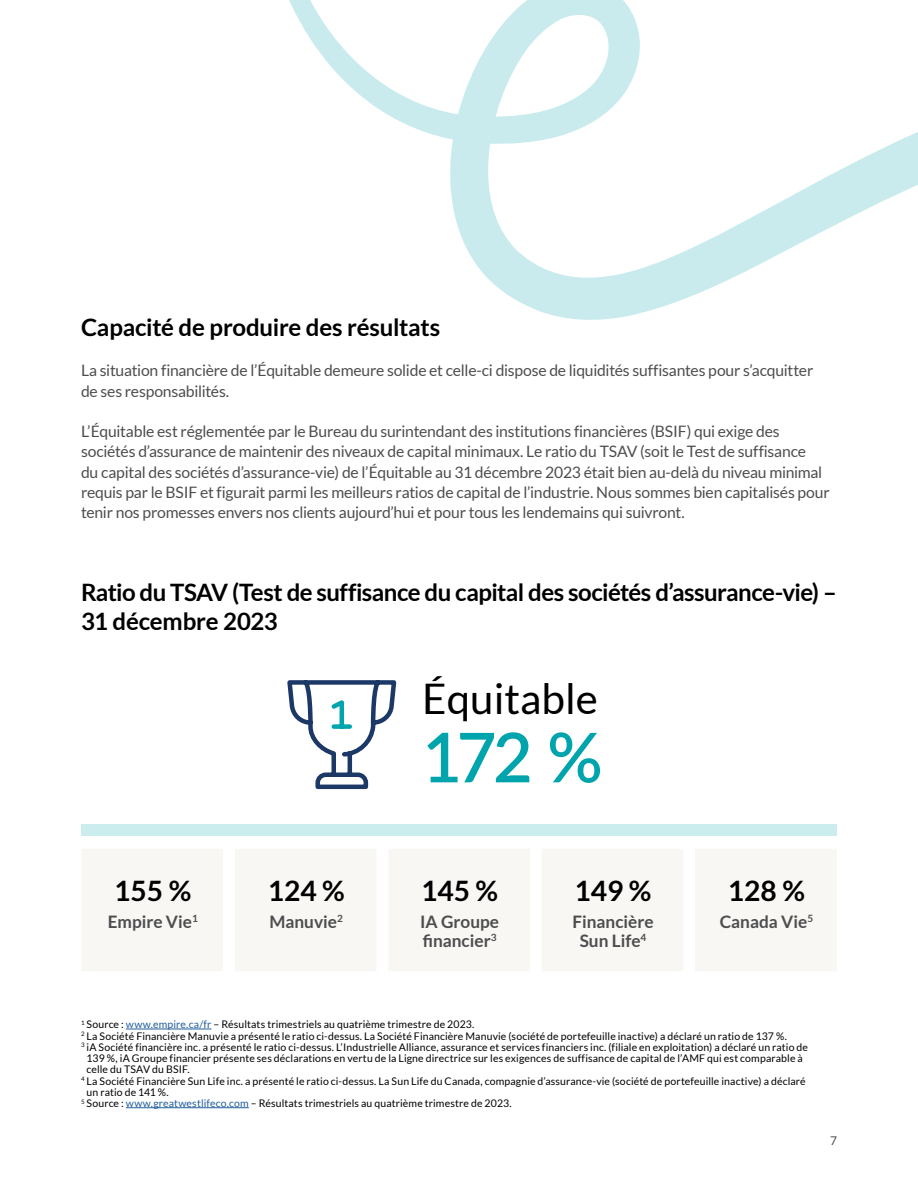
<style>
.page{position:relative;width:918px;height:1188px;background:#fff}
.page>*{position:absolute;margin:0;border:0;box-sizing:border-box;transform-origin:0 0}
.t1{font:600 68.7px "Lato";color:#00a4ac}
.t2{font:42.15px "Lato";color:#000}
.t3{font:700 28.2px "Lato";color:#000}
.t4{font:700 24px/28.8px "Lato";letter-spacing:-.02em;color:#000}
.t5{font:700 17.25px/19.5px "Lato";color:#4d4d4f}
.t6{font:15.75px/20.2px "Lato";letter-spacing:-.015em;color:#4d4d4f}
.t7{font:12px "Lato";color:#4d4d4f}
.t8{font:10.5px "Lato";letter-spacing:.01em;color:#000}
.s1{color:#215e9e}
</style>
<div class="page">
<div style="left:73px;top:841px;width:158px;height:139px;background:#f9f7f4;border:8px solid #fff"></div>
<div style="left:227px;top:841px;width:158px;height:139px;background:#f9f7f4;border:8px solid #fff"></div>
<div style="left:380px;top:841px;width:158px;height:139px;background:#f9f7f4;border:8px solid #fff"></div>
<div style="left:533px;top:841px;width:159px;height:139px;background:#f9f7f4;border:8px solid #fff"></div>
<div style="left:687px;top:841px;width:158px;height:139px;background:#f9f7f4;border:8px solid #fff"></div>
<div style="left:81px;top:824px;width:756px;height:12px;background:#ccedee"></div>
<svg style="left:287px;top:680px;width:110px;height:110px"></svg>
<hr style="left:126px;top:1029px;width:85px;height:1px;background:#215e9e">
<hr style="left:126px;top:1107px;width:123px;height:1px;background:#215e9e">
<svg style="left:289px;top:0;width:629px;height:320px"></svg>
<h3 class="t4" style="left:81px;top:312px;width:361px">Capacité de produire des résultats</h3>
<h3 class="t6" style="left:81px;top:360px;width:734px">La situation financière de l’Équitable demeure solide et celle-ci dispose de liquidités suffisantes pour s’acquitter de ses responsabilités.</h3>
<p class="t6" style="left:81px;top:421px;width:750px">L’Équitable est réglementée par le Bureau du surintendant des institutions financières (BSIF) qui exige des sociétés d’assurance de maintenir des niveaux de capital minimaux. Le ratio du TSAV (soit le Test de suffisance<br>du capital des sociétés d’assurance-vie) de l’Équitable au 31 décembre 2023 était bien au-delà du niveau minimal requis par le BSIF et figurait parmi les meilleurs ratios de capital de l’industrie. Nous sommes bien capitalisés pour tenir nos promesses envers nos clients aujourd’hui et pour tous les lendemains qui suivront.</p>
<h3 class="t4" style="left:81px;top:577px;width:757px">Ratio du TSAV (Test de suffisance du capital des sociétés d’assurance-vie) –<br>31 décembre 2023</h3>
<h3 class="t3" style="left:114px;top:875px;width:79px">155 %</h3>
<h3 class="t5" style="left:108px;top:911px;width:92px">Empire Vie<sup>1</sup></h3>
<h3 class="t3" style="left:268px;top:875px;width:79px">124 %</h3>
<h3 class="t5" style="left:269px;top:911px;width:75px">Manuvie<sup>2</sup></h3>
<h2 class="t2" style="left:422px;top:675px;width:177px">Équitable</h2>
<h1 class="t1" style="left:422px;top:707px;width:182px">172 %</h1>
<h3 class="t3" style="left:421px;top:875px;width:79px">145 %</h3>
<h3 class="t5" style="left:420px;top:911px;width:80px">IA Groupe financier<sup>3</sup></h3>
<h3 class="t3" style="left:575px;top:875px;width:79px">149 %</h3>
<h3 class="t5" style="left:572px;top:911px;width:83px;text-align:center">Financière<br>Sun Life<sup>4</sup></h3>
<h3 class="t3" style="left:728px;top:875px;width:79px">128 %</h3>
<h3 class="t5" style="left:720px;top:911px;width:95px">Canada Vie<sup>5</sup></h3>
<p class="t8" style="left:81px;top:1019px;width:395px"><sup>1</sup> Source : <span class="s1">www.empire.ca/fr</span> – Résultats trimestriels au quatrième trimestre de 2023.</p>
<p class="t8" style="left:81px;top:1030px;width:708px"><sup>2</sup> La Société Financière Manuvie a présenté le ratio ci-dessus. La Société Financière Manuvie (société de portefeuille inactive) a déclaré un ratio de 137 %.</p>
<p class="t8" style="left:81px;top:1041px;width:729px"><sup>3</sup> iA Société financière inc. a présenté le ratio ci-dessus. L’Industrielle Alliance, assurance et services financiers inc. (filiale en exploitation) a déclaré un ratio de</p>
<p class="t8" style="left:87px;top:1052px;width:718px">139 %, iA Groupe financier présente ses déclarations en vertu de la Ligne directrice sur les exigences de suffisance de capital de l’AMF qui est comparable à</p>
<p class="t8" style="left:87px;top:1064px;width:105px">celle du TSAV du BSIF.</p>
<p class="t8" style="left:81px;top:1075px;width:726px"><sup>4</sup> La Société Financière Sun Life inc. a présenté le ratio ci-dessus. La Sun Life du Canada, compagnie d’assurance-vie (société de portefeuille inactive) a déclaré</p>
<p class="t8" style="left:87px;top:1086px;width:84px">un ratio de 141 %.</p>
<p class="t8" style="left:81px;top:1097px;width:432px"><sup>5</sup> Source : <span class="s1">www.greatwestlifeco.com</span> – Résultats trimestriels au quatrième trimestre de 2023.</p>
<p class="t7" style="left:830px;top:1133px;width:8px">7</p>
</div>
